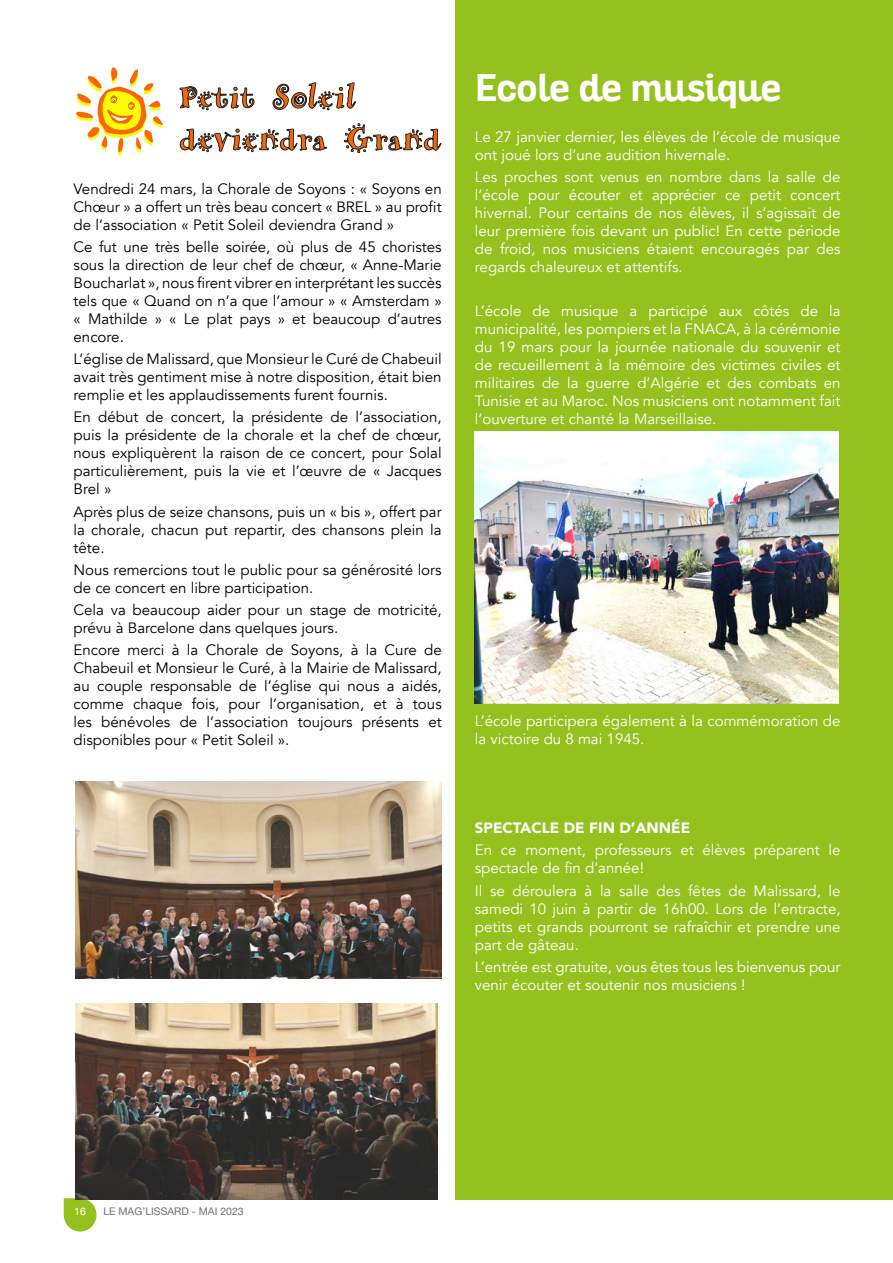
<style>
.page{position:relative;width:893px;height:1263px;background:#fff}
.page>*{position:absolute;margin:0;border:0;box-sizing:border-box;transform-origin:0 0}
.t1{font:700 37.5px "Altair";color:#fff;scale:.96 1}
.t2{font:34.8px/41.8px "ARHERMANN";color:#fa6604}
.t3{font:15px/18px "Avenir";color:#000;text-align:justify}
.t4{font:15px/18px "Avenir";color:#fff}
.t5{font:900 15px "Avenir";color:#fff}
.t6{font:10.5px "Helvetica Neue";color:#706f6f}
.t7{font:10.5px "Helvetica Neue";color:#fff}
</style>
<div class="page">
<svg style="left:64px;top:1198px;width:33px;height:33px"></svg>
<img style="left:75px;top:1004px;width:363px;height:195px">
<svg style="left:180px;top:86px;width:74px;height:24px"></svg>
<svg style="left:273px;top:83px;width:83px;height:27px"></svg>
<svg style="left:180px;top:129px;width:147px;height:23px"></svg>
<svg style="left:344px;top:123px;width:97px;height:30px"></svg>
<svg style="left:76px;top:67px;width:87px;height:89px"></svg>
<div style="left:455px;top:0;width:438px;height:1199px;background:#95c11f"></div>
<img style="left:475px;top:432px;width:364px;height:272px">
<img style="left:75px;top:782px;width:367px;height:196px">
<h2 class="t2" style="left:179px;top:77px;width:264px">Petit Soleil deviendra Grand</h2>
<h1 class="t1" style="left:475px;top:64px;width:321px">Ecole de musique</h1>
<p class="t4" style="left:475px;top:128px;width:367px">Le 27 janvier dernier, les élèves de l’école de musique ont joué lors d’une audition hivernale.</p>
<p class="t4" style="left:475px;top:168px;width:367px;text-align:justify">Les proches sont venus en nombre dans la salle de l’école pour écouter et apprécier ce petit concert hivernal. Pour certains de nos élèves, il s’agissait de leur première fois devant un public! En cette période de froid, nos musiciens étaient encouragés par des regards chaleureux et attentifs.</p>
<p class="t4" style="left:475px;top:302px;width:367px;text-align:justify">L’école de musique a participé aux côtés de la municipalité, les pompiers et la FNACA, à la cérémonie du 19 mars pour la journée nationale du souvenir et de recueillement à la mémoire des victimes civiles et militaires de la guerre d’Algérie et des combats en Tunisie et au Maroc. Nos musiciens ont notamment fait l’ouverture et chanté la Marseillaise.</p>
<p class="t3" style="left:74px;top:180px;width:370px">Vendredi 24 mars, la Chorale de Soyons : « Soyons en Chœur » a offert un très beau concert « BREL » au profit de l’association « Petit Soleil deviendra Grand »</p>
<p class="t3" style="left:74px;top:238px;width:370px">Ce fut une très belle soirée, où plus de 45 choristes sous la direction de leur chef de chœur, « Anne-Marie Boucharlat », nous firent vibrer en interprétant les succès tels que « Quand on n’a que l’amour » « Amsterdam » « Mathilde » « Le plat pays » et beaucoup d’autres encore.</p>
<p class="t3" style="left:74px;top:350px;width:370px">L’église de Malissard, que Monsieur le Curé de Chabeuil avait très gentiment mise à notre disposition, était bien remplie et les applaudissements furent fournis.</p>
<p class="t3" style="left:74px;top:408px;width:370px">En début de concert, la présidente de l’association, puis la présidente de la chorale et la chef de chœur, nous expliquèrent la raison de ce concert, pour Solal particulièrement, puis la vie et l’œuvre de « Jacques Brel »</p>
<p class="t3" style="left:74px;top:503px;width:370px">Après plus de seize chansons, puis un « bis », offert par la chorale, chacun put repartir, des chansons plein la tête.</p>
<p class="t3" style="left:74px;top:561px;width:370px">Nous remercions tout le public pour sa générosité lors de ce concert en libre participation.</p>
<p class="t3" style="left:74px;top:601px;width:370px">Cela va beaucoup aider pour un stage de motricité, prévu à Barcelone dans quelques jours.</p>
<p class="t3" style="left:74px;top:641px;width:370px">Encore merci à la Chorale de Soyons, à la Cure de Chabeuil et Monsieur le Curé, à la Mairie de Malissard, au couple responsable de l’église qui nous a aidés, comme chaque fois, pour l’organisation, et à tous les bénévoles de l’association toujours présents et disponibles pour « Petit Soleil ».</p>
<p class="t4" style="left:475px;top:712px;width:367px">L’école participera également à la commémoration de la victoire du 8 mai 1945.</p>
<p class="t7" style="left:74px;top:1204px;width:13px">16</p>
<p class="t6" style="left:103px;top:1204px;width:142px">LE MAG’LISSARD - MAI 2023</p>
<p class="t5" style="left:475px;top:815px;width:217px">SPECTACLE DE FIN D’ANNÉE</p>
<p class="t4" style="left:475px;top:841px;width:367px">En ce moment, professeurs et élèves préparent le spectacle de fin d’année!</p>
<p class="t4" style="left:475px;top:882px;width:367px;text-align:justify">Il se déroulera à la salle des fêtes de Malissard, le samedi 10 juin à partir de 16h00. Lors de l’entracte, petits et grands pourront se rafraîchir et prendre une part de gâteau.</p>
<p class="t4" style="left:475px;top:958px;width:367px">L’entrée est gratuite, vous êtes tous les bienvenus pour venir écouter et soutenir nos musiciens !</p>
</div>
